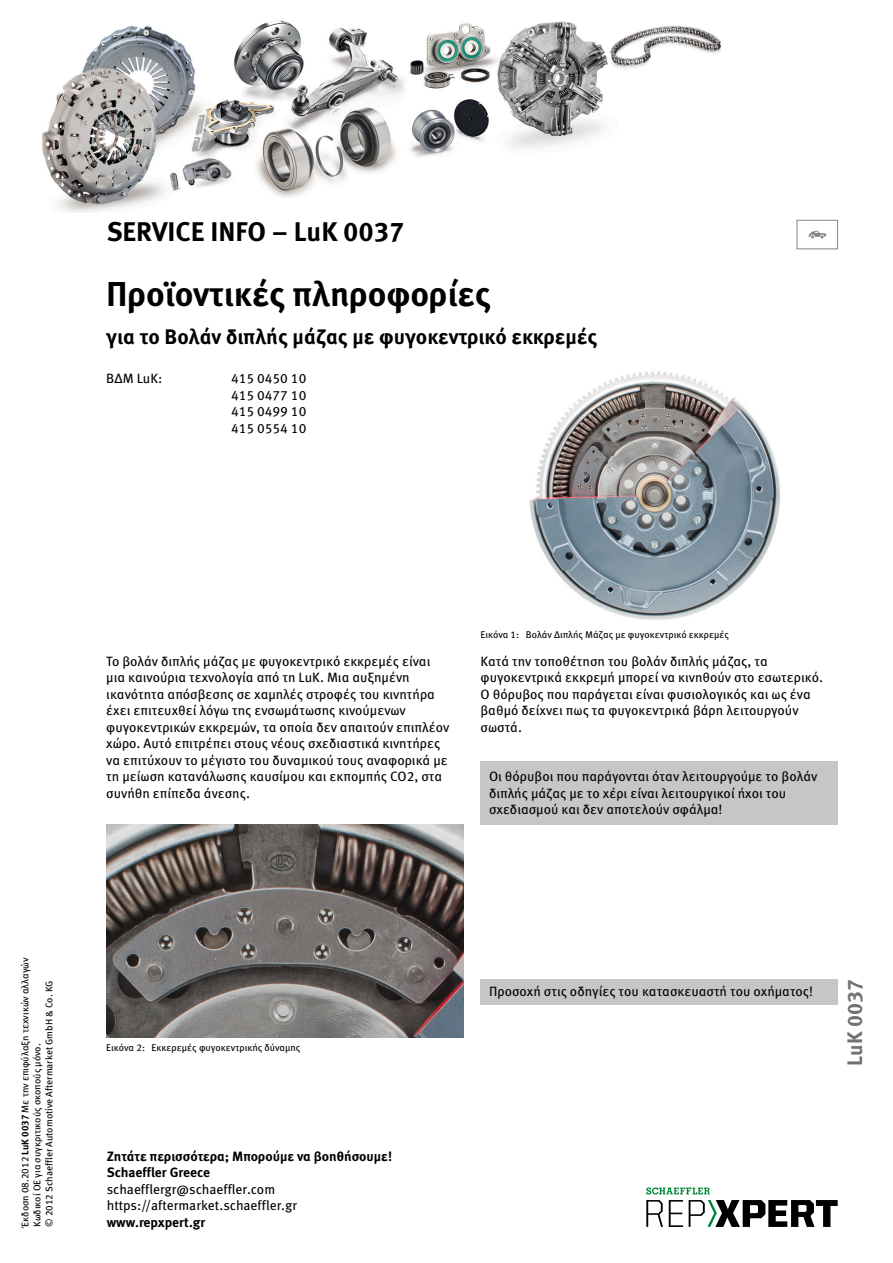
<style>
.page{position:relative;width:893px;height:1263px;background:#fff}
.page>*{position:absolute;margin:0;border:0;box-sizing:border-box;transform-origin:0 0}
.t1{font:700 34.5px "Meta Pro";color:#000}
.t2{font:700 27px "Meta Pro";color:#000}
.t3{font:700 21px "Meta Pro";color:#000}
.t4{font:700 21px "Meta Pro";color:#6f7172}
.t5{font:13.5px/16.5px "Meta Pro";color:#000}
.t6{font:700 13.5px/16.5px "Meta Pro";color:#000}
.t7{font:9.75px/12px "Meta Pro";color:#000}
.s1{font-weight:700}
</style>
<div class="page">
<div style="left:480px;top:760px;width:358px;height:64px;background:#c5c6c7"></div>
<img style="left:529px;top:371px;width:251px;height:249px">
<img style="left:106px;top:824px;width:357px;height:213px">
<div style="left:480px;top:980px;width:358px;height:25px;background:#c5c6c7"></div>
<div style="left:797px;top:220px;width:41px;height:29px;border:1px solid #868789"></div>
<svg style="left:808px;top:231px;width:18px;height:7px"></svg>
<img style="left:42px;top:20px;width:679px;height:193px">
<svg style="left:646px;top:1200px;width:17px;height:27px"></svg>
<svg style="left:669px;top:1200px;width:14px;height:27px"></svg>
<svg style="left:689px;top:1200px;width:149px;height:27px"></svg>
<svg style="left:646px;top:1187px;width:64px;height:7px"></svg>
<h2 class="t2" style="left:107px;top:210px;width:299px">SERVICE INFO – LuK 0037</h2>
<h1 class="t1" style="left:106px;top:267px;width:386px">Προϊοντικές πληροφορίες</h1>
<h3 class="t3" style="left:106px;top:320px;width:492px">για το Βολάν διπλής μάζας με φυγοκεντρικό εκκρεμές</h3>
<p class="t5" style="left:106px;top:369px;width:58px">ΒΔΜ LuK:</p>
<p class="t5" style="left:231px;top:369px;width:77px;text-align:justify">415 0450 10<br>415 0477 10<br>415 0499 10<br>415 0554 10</p>
<p class="t5" style="left:106px;top:652px;width:345px">Το βολάν διπλής μάζας με φυγοκεντρικό εκκρεμές είναι μια καινούρια τεχνολογία από τη LuK. Μια αυξημένη ικανότητα απόσβεσης σε χαμηλές στροφές του κινητήρα έχει επιτευχθεί λόγω της ενσωμάτωσης κινούμενων φυγοκεντρικών εκκρεμών, τα οποία δεν απαιτούν επιπλέον χώρο. Αυτό επιτρέπει στους νέους σχεδιαστικά κινητήρες να επιτύχουν το μέγιστο του δυναμικού τους αναφορικά με τη μείωση κατανάλωσης καυσίμου και εκπομπής CO2, στα συνήθη επίπεδα άνεσης.</p>
<p class="t7" style="left:480px;top:628px;width:250px">Εικόνα 1: Βολάν Διπλής Μάζας με φυγοκεντρικό εκκρεμές</p>
<p class="t5" style="left:480px;top:652px;width:344px">Κατά την τοποθέτηση του βολάν διπλής μάζας, τα φυγοκεντρικά εκκρεμή μπορεί να κινηθούν στο εσωτερικό.<br>Ο θόρυβος που παράγεται είναι φυσιολογικός και ως ένα βαθμό δείχνει πως τα φυγοκεντρικά βάρη λειτουργούν σωστά.</p>
<p class="t5" style="left:489px;top:767px;width:330px">Οι θόρυβοι που παράγονται όταν λειτουργούμε το βολάν διπλής μάζας με το χέρι είναι λειτουργικοί ήχοι του σχεδιασμού και δεν αποτελούν σφάλμα!</p>
<p class="t7" style="left:19px;top:1227px;width:271px;rotate:-90deg">Έκδοση 08.2012 <span class="s1">LuK 0037</span> Με την επιφύλαξη τεχνικών αλλαγών<br>Κωδικοί ΟΕ για συγκριτικούς σκοπούς μόνο.<br>© 2012 Schaeffler Automotive Aftermarket GmbH &amp; Co. KG</p>
<p class="t7" style="left:106px;top:1040px;width:196px">Εικόνα 2: Εκκερεμές φυγοκεντρικής δύναμης</p>
<p class="t6" style="left:107px;top:1147px;width:287px">Ζητάτε περισσότερα; Μπορούμε να βοηθήσουμε!<br>Schaeffler Greece</p>
<p class="t5" style="left:107px;top:1180px;width:192px">schaefflergr@schaeffler.com https://aftermarket.schaeffler.gr</p>
<p class="t6" style="left:107px;top:1213px;width:100px">www.repxpert.gr</p>
<p class="t5" style="left:489px;top:982px;width:326px">Προσοχή στις οδηγίες του κατασκευαστή του οχήματος!</p>
<h3 class="t4" style="left:838px;top:1065px;width:88px;rotate:-90deg">LuK 0037</h3>
</div>
